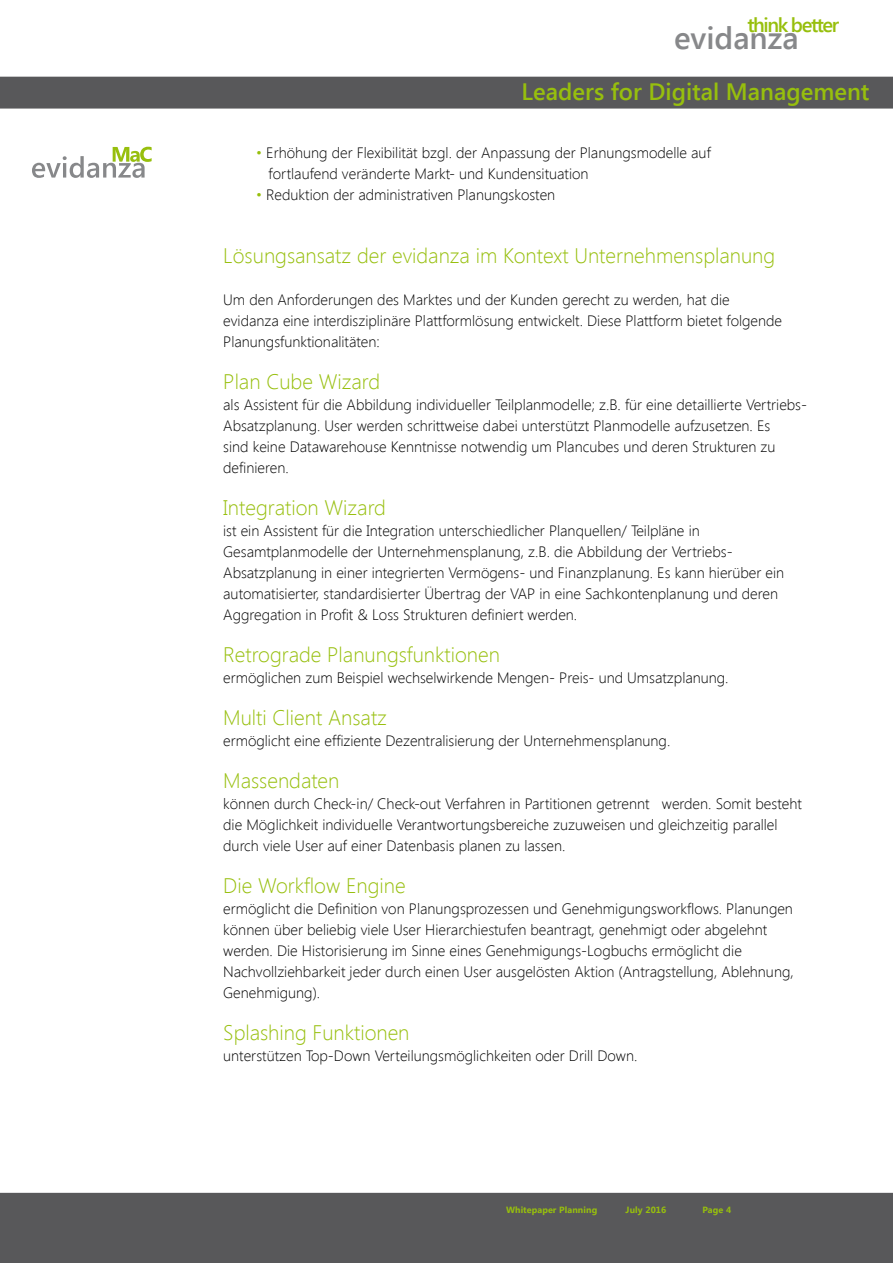
<style>
.page{position:relative;width:893px;height:1263px;background:#fff}
.page>*{position:absolute;margin:0;border:0;box-sizing:border-box;transform-origin:0 0}
.t1{font:600 31.2px "Segoe UI";color:#87888a}
.t2{font:600 23.7px "Segoe UI";color:#97bf0d}
.t3{font:300 21px "Segoe UI";color:#97bf0d}
.t4{font:600 20.1px "Segoe UI";letter-spacing:-.07em;color:#97bf0d}
.t5{font:300 15px/21px "Segoe UI";color:#000}
.t6{font:700 9px "Segoe UI";letter-spacing:.01em;color:#97bf0d}
.s1{color:#97bf0d}
</style>
<div class="page">
<div style="left:0;top:1193px;width:893px;height:70px;background:#58585a"></div>
<div style="left:0;top:77px;width:893px;height:32px;background:#58585a"></div>
<svg style="left:32px;top:147px;width:120px;height:31px"></svg>
<h3 class="t4" style="left:747px;top:11px;width:94px">think better</h3>
<h1 class="t1" style="left:674px;top:16px;width:126px">evidanza</h1>
<h2 class="t2" style="left:522px;top:75px;width:349px">Leaders for Digital Management</h2>
<p class="t5" style="left:269px;top:141px;width:444px;text-indent:-12px"><span class="s1">•</span> Erhöhung der Flexibilität bzgl. der Anpassung der Planungsmodelle auf fortlaufend veränderte Markt- und Kundensituation</p>
<p class="t5" style="left:256px;top:183px;width:301px"><span class="s1">•</span> Reduktion der administrativen Planungskosten</p>
<h3 class="t3" style="left:223px;top:241px;width:553px">Lösungsansatz der evidanza im Kontext Unternehmensplanung</h3>
<p class="t5" style="left:223px;top:288px;width:560px">Um den Anforderungen des Marktes und der Kunden gerecht zu werden, hat die evidanza eine interdisziplinäre Plattformlösung entwickelt. Diese Plattform bietet folgende<br>Planungsfunktionalitäten:</p>
<h3 class="t3" style="left:223px;top:367px;width:158px">Plan Cube Wizard</h3>
<p class="t5" style="left:223px;top:393px;width:585px">als Assistent für die Abbildung individueller Teilplanmodelle; z.B. für eine detaillierte Vertriebs-Absatzplanung. User werden schrittweise dabei unterstützt Planmodelle aufzusetzen. Es<br>sind keine Datawarehouse Kenntnisse notwendig um Plancubes und deren Strukturen zu definieren.</p>
<h3 class="t3" style="left:223px;top:493px;width:164px">Integration Wizard</h3>
<p class="t5" style="left:223px;top:519px;width:562px">ist ein Assistent für die Integration unterschiedlicher Planquellen/ Teilpläne in Gesamtplanmodelle der Unternehmensplanung, z.B. die Abbildung der Vertriebs-Absatzplanung in einer integrierten Vermögens- und Finanzplanung. Es kann hierüber ein automatisierter, standardisierter Übertrag der VAP in eine Sachkontenplanung und deren Aggregation in Profit &amp; Loss Strukturen definiert werden.</p>
<h3 class="t3" style="left:223px;top:640px;width:278px">Retrograde Planungsfunktionen</h3>
<p class="t5" style="left:223px;top:666px;width:507px">ermöglichen zum Beispiel wechselwirkende Mengen- Preis- und Umsatzplanung.</p>
<h3 class="t3" style="left:223px;top:703px;width:165px">Multi Client Ansatz</h3>
<p class="t5" style="left:223px;top:729px;width:449px">ermöglicht eine effiziente Dezentralisierung der Unternehmensplanung.</p>
<h3 class="t3" style="left:223px;top:766px;width:118px">Massendaten</h3>
<p class="t5" style="left:223px;top:792px;width:580px">können durch Check-in/ Check-out Verfahren in Partitionen getrennt werden. Somit besteht die Möglichkeit individuelle Verantwortungsbereiche zuzuweisen und gleichzeitig parallel durch viele User auf einer Datenbasis planen zu lassen.</p>
<h3 class="t3" style="left:223px;top:871px;width:184px">Die Workflow Engine</h3>
<p class="t5" style="left:223px;top:897px;width:572px">ermöglicht die Definition von Planungsprozessen und Genehmigungsworkflows. Planungen können über beliebig viele User Hierarchiestufen beantragt, genehmigt oder abgelehnt werden. Die Historisierung im Sinne eines Genehmigungs-Logbuchs ermöglicht die Nachvollziehbarkeit jeder durch einen User ausgelösten Aktion (Antragstellung, Ablehnung, Genehmigung).</p>
<h3 class="t3" style="left:223px;top:1018px;width:188px">Splashing Funktionen</h3>
<p class="t5" style="left:223px;top:1044px;width:416px">unterstützen Top-Down Verteilungsmöglichkeiten oder Drill Down.</p>
<p class="t6" style="left:506px;top:1203px;width:93px">Whitepaper Planning</p>
<p class="t6" style="left:626px;top:1203px;width:42px">July 2016</p>
<p class="t6" style="left:702px;top:1203px;width:30px">Page 4</p>
</div>
